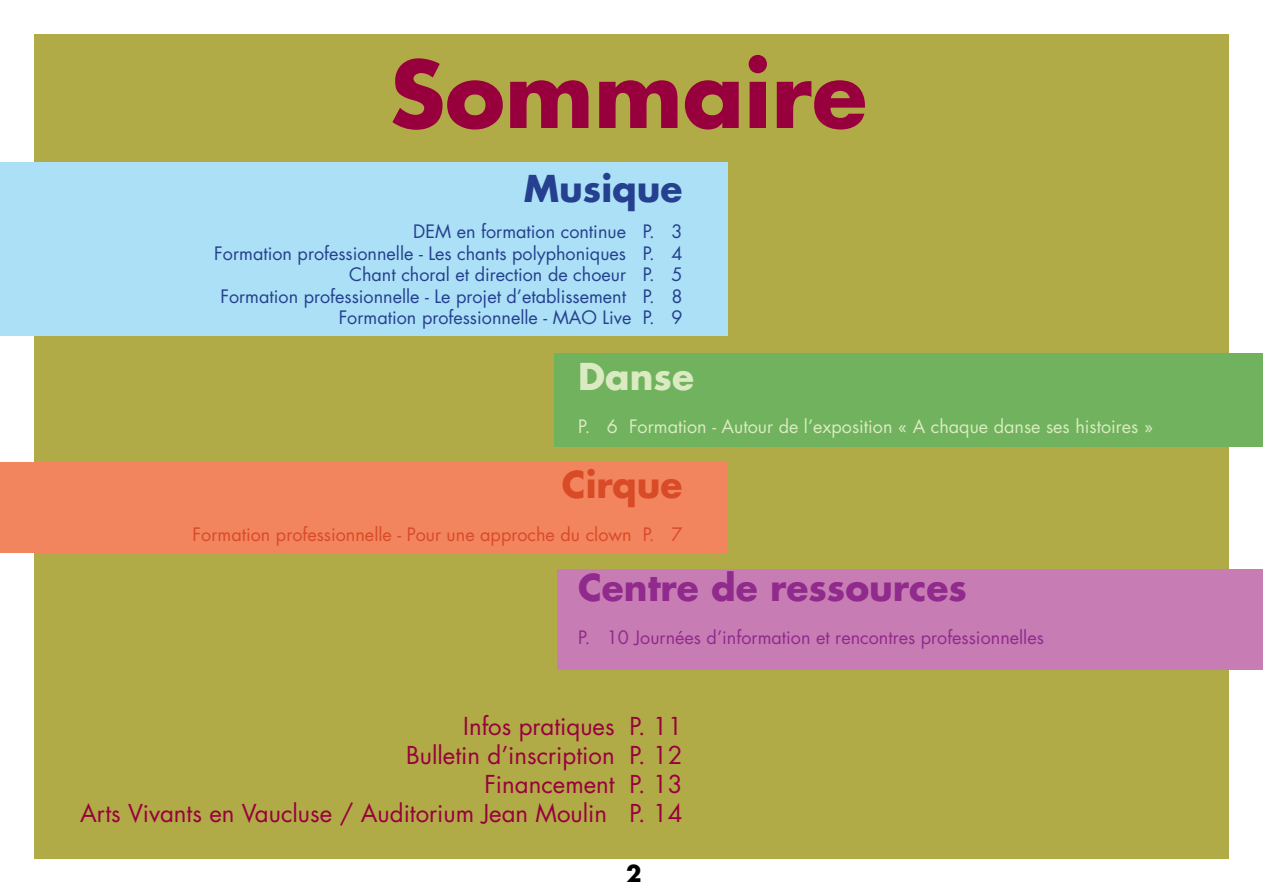
<style>
.page{position:relative;width:1263px;height:893px;background:#fff}
.page>*{position:absolute;margin:0;border:0;box-sizing:border-box;transform-origin:0 0}
.t1{font:700 90px "Futura LT";color:#98003d}
.t2{font:700 36px "Futura LT";color:#902a8d}
.t3{font:700 36px "Futura LT";color:#25408f}
.t4{font:700 36px "Futura LT";color:#d84b26}
.t5{font:700 36px "Futura LT";color:#daebc1}
.t6{font:24px/28.8px "Futura LT";color:#98003d;text-align:right}
.t7{font:700 22.5px "Futura LT";color:#000}
.t8{font:18px/21.6px "Futura LT";color:#25408f;text-align:right}
.t9{font:18px "Futura LT";color:#daebc1}
.t10{font:18px "Futura LT";color:#902a8d}
.t11{font:18px "Futura LT";color:#d84b26}
</style>
<div class="page">
<div style="left:34px;top:34px;width:1195px;height:825px;background:#b1ab47"></div>
<div style="left:0;top:163px;width:727px;height:173px;background:#ace0f6"></div>
<div style="left:555px;top:353px;width:708px;height:93px;background:#70b25d"></div>
<div style="left:557px;top:569px;width:706px;height:101px;background:#c77db3"></div>
<div style="left:0;top:462px;width:727px;height:91px;background:#f2855e"></div>
<h1 class="t1" style="left:390px;top:34px;width:479px">Sommaire</h1>
<h2 class="t3" style="left:524px;top:165px;width:160px">Musique</h2>
<p class="t8" style="left:214px;top:221px;width:470px">DEM en formation continue P. 3<br>Formation professionnelle - Les chants polyphoniques P. 4<br>Chant choral et direction de choeur P. 5<br>Formation professionnelle - Le projet d’etablissement P. 8<br>Formation professionnelle - MAO Live P. 9</p>
<h2 class="t5" style="left:578px;top:353px;width:117px">Danse</h2>
<p class="t9" style="left:578px;top:415px;width:576px">P. 6 Formation - Autour de l’exposition « A chaque danse ses histoires »</p>
<h2 class="t4" style="left:562px;top:461px;width:122px">Cirque</h2>
<p class="t11" style="left:193px;top:523px;width:491px">Formation professionnelle - Pour une approche du clown P. 7</p>
<h2 class="t2" style="left:578px;top:563px;width:390px">Centre de ressources</h2>
<p class="t10" style="left:578px;top:626px;width:467px">P. 10 Journées d’information et rencontres professionnelles</p>
<h3 class="t6" style="left:80px;top:712px;width:604px">Infos pratiques P. 11<br>Bulletin d’inscription P. 12<br>Financement P. 13<br>Arts Vivants en Vaucluse / Auditorium Jean Moulin P. 14</h3>
<p class="t7" style="left:626px;top:859px;width:17px">2</p>
</div>
